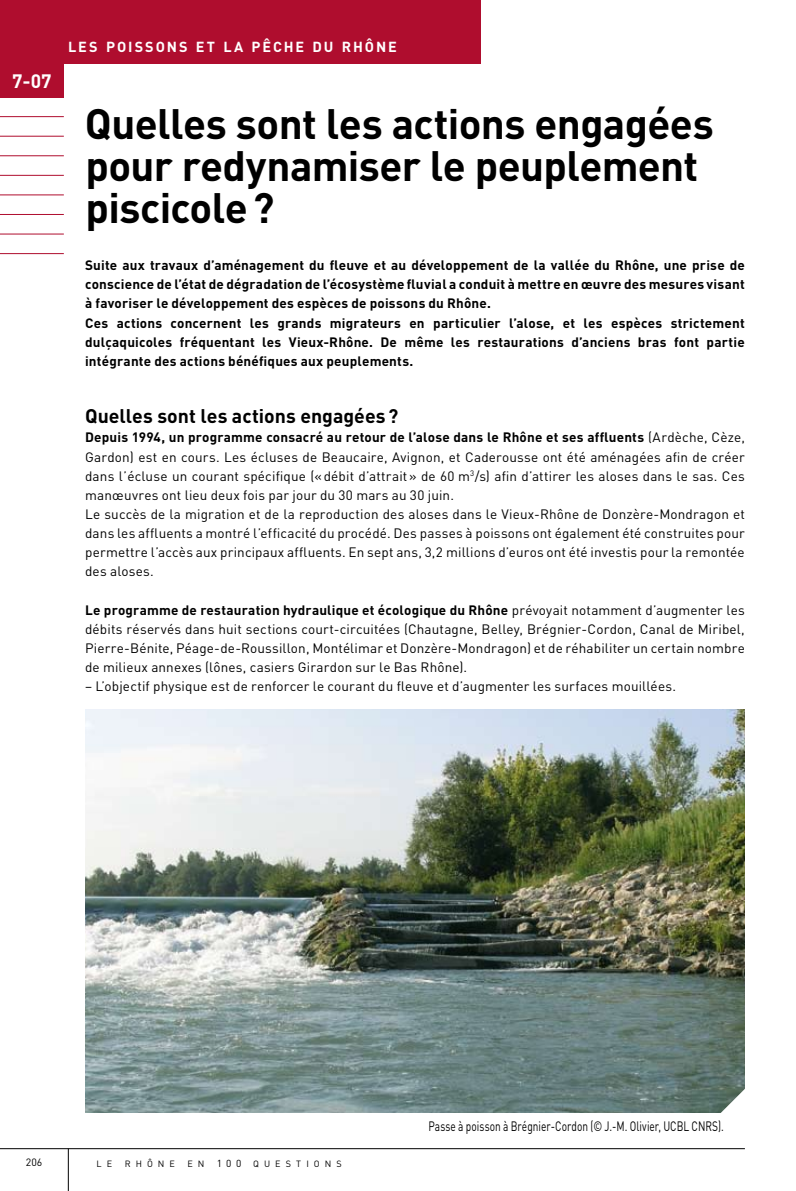
<style>
.page{position:relative;width:796px;height:1191px;background:#fff}
.page>*{position:absolute;margin:0;border:0;box-sizing:border-box;transform-origin:0 0}
.t1{font:700 42px/42px "DIN";letter-spacing:-.015em;color:#000}
.t2{font:700 19.5px "DIN";color:#000}
.t3{font:700 19.2px "DIN";color:#fff}
.t4{font:700 14.4px "DIN";letter-spacing:.13em;color:#fff}
.t5{font:13.5px/19.2px "DIN";letter-spacing:.01em;color:#000}
.t6{font:700 13.5px/19.2px "DIN";letter-spacing:.015em;color:#000}
.t7{font:13.5px "DIN";letter-spacing:.01em;color:#000;scale:.75 1}
.t8{font:10.5px "DIN";color:#000}
.t9{font:9px "DIN";letter-spacing:.555em;color:#000}
.s1{font-weight:700}
.s2{font-size:10.2px}
</style>
<div class="page">
<div style="left:0;top:0;width:480px;height:64px;background:#af0d2e"></div>
<div style="left:0;top:0;width:64px;height:98px;background:#af0d2e"></div>
<hr style="left:0;top:116px;width:64px;height:1px;background:#af0d2e">
<hr style="left:0;top:136px;width:64px;height:1px;background:#af0d2e">
<hr style="left:0;top:155px;width:64px;height:1px;background:#af0d2e">
<hr style="left:0;top:175px;width:64px;height:1px;background:#af0d2e">
<hr style="left:0;top:194px;width:64px;height:1px;background:#af0d2e">
<hr style="left:0;top:214px;width:64px;height:1px;background:#af0d2e">
<hr style="left:0;top:234px;width:64px;height:1px;background:#af0d2e">
<hr style="left:0;top:253px;width:64px;height:1px;background:#af0d2e">
<hr style="left:68px;top:1148px;width:1px;height:43px;background:#000">
<hr style="left:0;top:1148px;width:744px;height:1px;background:#000">
<img style="left:85px;top:709px;width:659px;height:403px">
<svg style="left:720px;top:1087px;width:25px;height:26px"></svg>
<h3 class="t3" style="left:12px;top:68px;width:41px">7-07</h3>
<p class="t4" style="left:68px;top:37px;width:330px">LES POISSONS ET LA PÊCHE DU RHÔNE</p>
<h1 class="t1" style="left:85px;top:101px;width:630px">Quelles sont les actions engagées pour redynamiser le peuplement piscicole?</h1>
<p class="t6" style="left:85px;top:255px;width:661px">Suite aux travaux d’aménagement du fleuve et au développement de la vallée du Rhône, une prise de conscience de l’état de dégradation de l’écosystème fluvial a conduit à mettre en œuvre des mesures visant à favoriser le développement des espèces de poissons du Rhône.<br>Ces actions concernent les grands migrateurs en particulier l’alose, et les espèces strictement dulçaquicoles fréquentant les Vieux-Rhône. De même les restaurations d’anciens bras font partie intégrante des actions bénéfiques aux peuplements.</p>
<h2 class="t2" style="left:85px;top:403px;width:314px">Quelles sont les actions engagées?</h2>
<p class="t5" style="left:85px;top:427px;width:661px"><span class="s1">Depuis 1994, un programme consacré au retour de l’alose dans le Rhône et ses affluents</span> (Ardèche, Cèze, Gardon) est en cours. Les écluses de Beaucaire, Avignon, et Caderousse ont été aménagées afin de créer dans l’écluse un courant spécifique («débit d’attrait» de 60 m<sup>3</sup>/s) afin d’attirer les aloses dans le sas. Ces manœuvres ont lieu deux fois par jour du 30 mars au 30 juin.<br>Le succès de la migration et de la reproduction des aloses dans le Vieux-Rhône de Donzère-Mondragon et dans les affluents a montré l’efficacité du procédé. Des passes à poissons ont également été construites pour permettre l’accès aux principaux affluents. En sept ans, 3,2 millions d’euros ont été investis pour la remontée des aloses.</p>
<p class="t5" style="left:85px;top:600px;width:661px;text-align:justify"><span class="s1">Le programme de restauration hydraulique et écologique du Rhône</span> prévoyait notamment d’augmenter les débits réservés dans huit sections court-circuitées (Chautagne, Belley, Brégnier-Cordon, Canal de Miribel, Pierre-Bénite, Péage-de-Roussillon, Montélimar et Donzère-Mondragon) et de réhabiliter un certain nombre de milieux annexes (lônes, casiers Girardon sur le Bas Rhône).</p>
<p class="t5" style="left:85px;top:676px;width:592px">– L’objectif physique est de renforcer le courant du fleuve et d’augmenter les surfaces mouillées.</p>
<p class="t7" style="left:428px;top:1117px;width:395px">Passe à poisson à Brégnier-Cordon (© J.-M. Olivier, UCBL CNRS).</p>
<p class="t8" style="left:26px;top:1155px;width:18px">206</p>
<p class="t9" style="left:96px;top:1158px;width:17px">L E</p>
<p class="t9" style="left:125px;top:1158px;width:51px">RHÔNE</p>
<p class="t9" style="left:187px;top:1158px;width:156px">EN <span class="s2">100</span> QUESTIONS</p>
</div>
